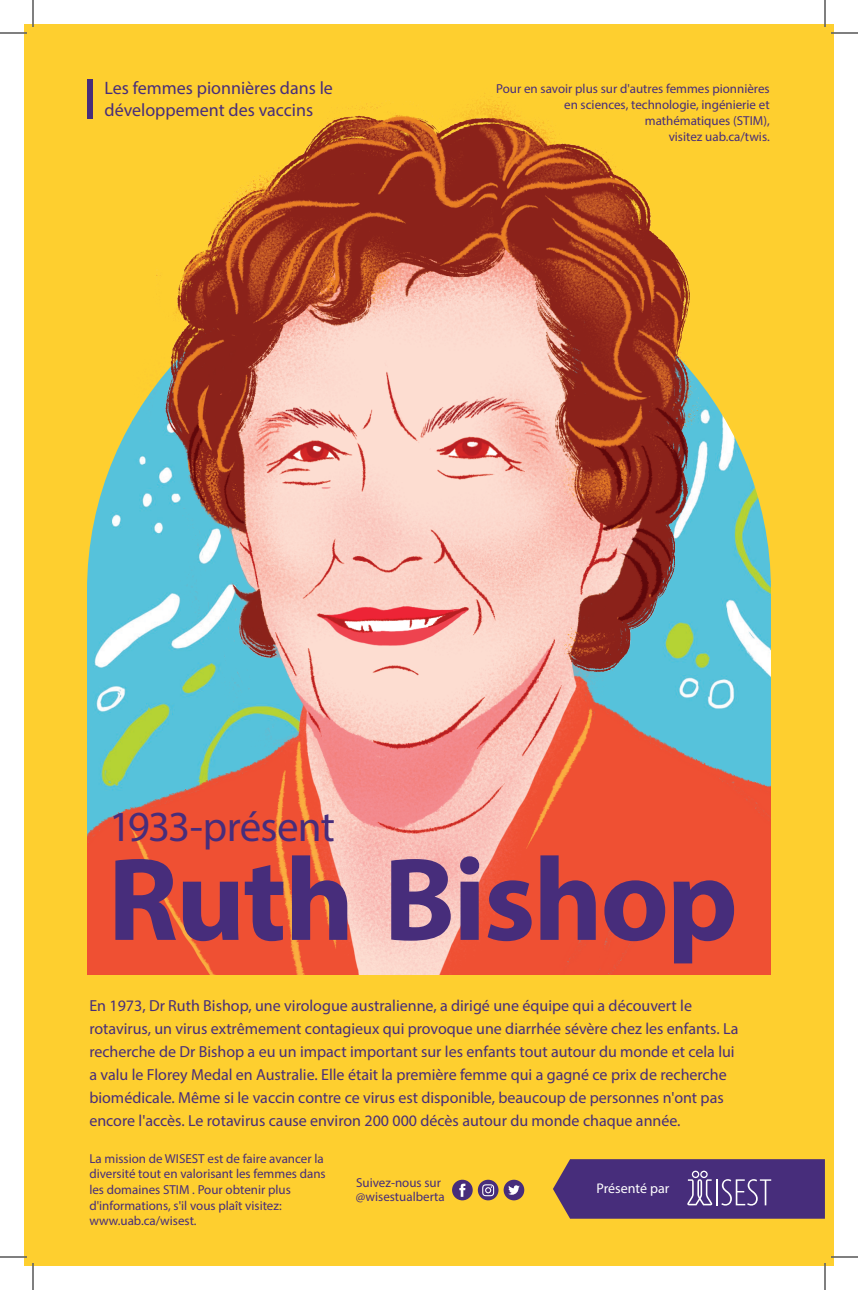
<style>
.page{position:relative;width:858px;height:1290px;background:#fff}
.page>*{position:absolute;margin:0;border:0;box-sizing:border-box;transform-origin:0 0}
.t1{font:700 166.6px "Myriad Arabic";letter-spacing:-.015em;color:#472d7b}
.t2{font:43px "Myriad Pro";letter-spacing:-.02em;color:#472d7b}
.t3{font:18px/21.6px "Myriad Pro";color:#472d7b}
.t4{font:16px/23px "Myriad Pro";color:#472d7b}
.t5{font:14px "Myriad Pro";color:#fff}
.t6{font:13px/15.6px "Myriad Pro";color:#472d7b}
</style>
<div class="page">
<div style="left:24px;top:24px;width:810px;height:1242px;background:#fecf2f"></div>
<div style="left:504px;top:1180px;width:20px;height:20px;background:#472d7b;border-radius:50%"></div>
<svg style="left:508px;top:1185px;width:12px;height:10px"></svg>
<div style="left:478px;top:1180px;width:21px;height:20px;background:#472d7b;border-radius:50%"></div>
<svg style="left:482px;top:1184px;width:12px;height:12px"></svg>
<div style="left:452px;top:1180px;width:21px;height:20px;background:#472d7b;border-radius:50%"></div>
<svg style="left:459px;top:1184px;width:6px;height:13px"></svg>
<svg style="left:553px;top:1159px;width:272px;height:60px"></svg>
<img style="left:87px;top:99px;width:684px;height:875px">
<div style="left:87px;top:79px;width:6px;height:39px;background:#472d7b"></div>
<hr style="left:0;top:32px;width:27px;height:2px;background:#fff">
<hr style="left:831px;top:32px;width:27px;height:2px;background:#fff">
<hr style="left:0;top:1256px;width:27px;height:2px;background:#fff">
<hr style="left:831px;top:1256px;width:27px;height:2px;background:#fff">
<hr style="left:32px;top:0;width:2px;height:27px;background:#fff">
<hr style="left:32px;top:1263px;width:2px;height:27px;background:#fff">
<hr style="left:824px;top:0;width:2px;height:27px;background:#fff">
<hr style="left:824px;top:1263px;width:2px;height:27px;background:#fff">
<svg style="left:0;top:33px;width:27px;height:1px"></svg>
<svg style="left:831px;top:33px;width:27px;height:1px"></svg>
<svg style="left:0;top:1257px;width:27px;height:1px"></svg>
<svg style="left:33px;top:0;width:1px;height:27px"></svg>
<svg style="left:33px;top:1263px;width:1px;height:27px"></svg>
<svg style="left:825px;top:0;width:1px;height:27px"></svg>
<svg style="left:825px;top:1257px;width:33px;height:33px"></svg>
<p class="t3" style="left:105px;top:77px;width:230px">Les femmes pionnières dans le développement des vaccins</p>
<p class="t6" style="left:496px;top:80px;width:275px;line-height:16px;text-align:right">Pour en savoir plus sur d'autres femmes pionnières en sciences, technologie, ingénierie et mathématiques (STIM),<br>visitez uab.ca/twis.</p>
<h2 class="t2" style="left:109px;top:800px;width:227px">1933-présent</h2>
<h1 class="t1" style="left:108px;top:785px;width:632px">Ruth Bishop</h1>
<p class="t4" style="left:89px;top:994px;width:651px">En 1973, Dr Ruth Bishop, une virologue australienne, a dirigé une équipe qui a découvert le rotavirus, un virus extrêmement contagieux qui provoque une diarrhée sévère chez les enfants. La recherche de Dr Bishop a eu un impact important sur les enfants tout autour du monde et cela lui a valu le Florey Medal en Australie. Elle était la première femme qui a gagné ce prix de recherche biomédicale. Même si le vaccin contre ce virus est disponible, beaucoup de personnes n'ont pas encore l'accès. Le rotavirus cause environ 200 000 décès autour du monde chaque année.</p>
<p class="t6" style="left:89px;top:1151px;width:238px">La mission de WISEST est de faire avancer la diversité tout en valorisant les femmes dans les domaines STIM . Pour obtenir plus d'informations, s'il vous plaît visitez: www.uab.ca/wisest.</p>
<p class="t6" style="left:356px;top:1175px;width:90px;line-height:14px">Suivez-nous sur @wisestualberta</p>
<p class="t5" style="left:597px;top:1180px;width:74px">Présenté par</p>
</div>
